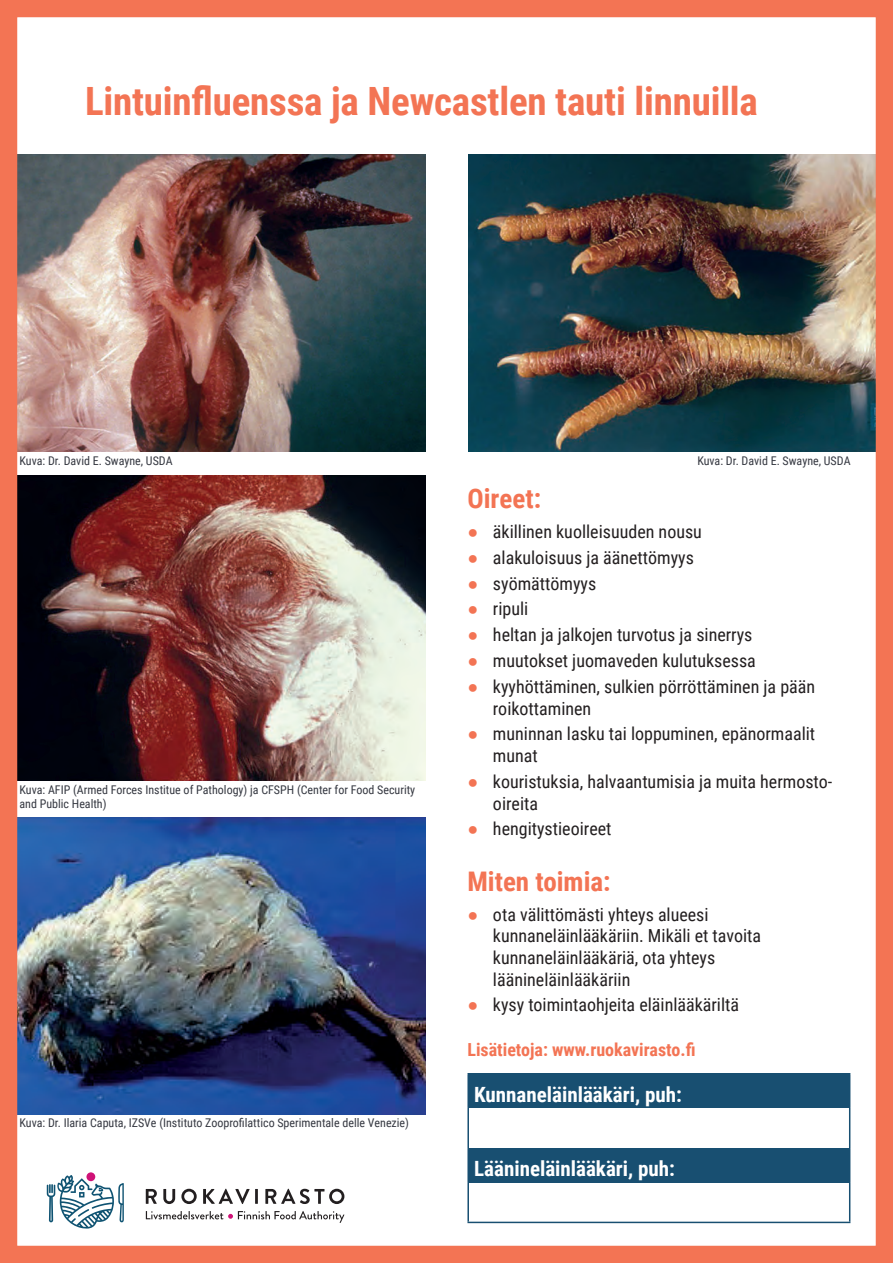
<style>
.page{position:relative;width:893px;height:1263px;background:#fff}
.page>*{position:absolute;margin:0;border:0;box-sizing:border-box;transform-origin:0 0}
.Pääotsikko{font:700 39px "Roboto Condensed";letter-spacing:-.005em;color:#f37454}
.v_o{font:700 27px "Roboto Condensed";color:#f37454}
.Alaotsikko{font:700 21px "Roboto Condensed";color:#fff}
.t1{font:18px/21.6px "Roboto Condensed";color:#231f20}
.pikku_v_o{font:700 18px "Roboto Condensed";color:#f37454}
.Kuvatiedot{font:12px/14.4px "Roboto Condensed";color:#353841}
.s1{font-family:"Arial";color:#f37454}
</style>
<div class="page">
<img style="left:0;top:0;width:893px;height:1263px">
<p class="Pääotsikko" style="left:85px;top:74px;width:674px">Lintuinfluenssa ja Newcastlen tauti linnuilla</p>
<p class="Kuvatiedot" style="left:19px;top:453px;width:155px">Kuva: Dr. David E. Swayne, USDA</p>
<p class="Kuvatiedot" style="left:697px;top:453px;width:155px">Kuva: Dr. David E. Swayne, USDA</p>
<p class="Kuvatiedot" style="left:19px;top:782px;width:397px">Kuva: AFIP (Armed Forces Institue of Pathology) ja CFSPH (Center for Food Security and Public Health)</p>
<p class="Kuvatiedot" style="left:19px;top:1114px;width:391px">Kuva: Dr. Ilaria Caputa, IZSVe (Instituto Zooprofilattico Sperimentale delle Venezie)</p>
<p class="v_o" style="left:467px;top:479px;width:75px">Oireet:</p>
<p class="t1" style="left:467px;top:520px;width:236px"><span class="s1">●</span> äkillinen kuolleisuuden nousu</p>
<p class="t1" style="left:467px;top:546px;width:228px"><span class="s1">●</span> alakuloisuus ja äänettömyys</p>
<p class="t1" style="left:467px;top:572px;width:130px"><span class="s1">●</span> syömättömyys</p>
<p class="t1" style="left:467px;top:597px;width:62px"><span class="s1">●</span> ripuli</p>
<p class="t1" style="left:467px;top:623px;width:286px"><span class="s1">●</span> heltan ja jalkojen turvotus ja sinerrys</p>
<p class="t1" style="left:467px;top:649px;width:290px"><span class="s1">●</span> muutokset juomaveden kulutuksessa</p>
<p class="t1" style="left:493px;top:675px;width:324px;text-indent:-26px"><span class="s1">●</span> kyyhöttäminen, sulkien pörröttäminen ja pään roikottaminen</p>
<p class="t1" style="left:493px;top:723px;width:324px;text-indent:-26px"><span class="s1">●</span> muninnan lasku tai loppuminen, epänormaalit munat</p>
<p class="t1" style="left:493px;top:770px;width:341px;text-indent:-26px"><span class="s1">●</span> kouristuksia, halvaantumisia ja muita hermosto&shy;oireita</p>
<p class="t1" style="left:467px;top:817px;width:145px"><span class="s1">●</span> hengitystieoireet</p>
<p class="v_o" style="left:467px;top:862px;width:145px">Miten toimia:</p>
<p class="t1" style="left:493px;top:903px;width:270px;text-indent:-26px"><span class="s1">●</span> ota välittömästi yhteys alueesi kunnaneläinlääkäriin. Mikäli et tavoita kunnaneläinlääkäriä, ota yhteys läänineläinlääkäriin</p>
<p class="t1" style="left:467px;top:993px;width:273px"><span class="s1">●</span> kysy toimintaohjeita eläinlääkäriltä</p>
<p class="pikku_v_o" style="left:467px;top:1037px;width:229px">Lisätietoja: www.ruokavirasto.fi</p>
<p class="Alaotsikko" style="left:474px;top:1080px;width:209px">Kunnaneläinlääkäri, puh:</p>
<p class="Alaotsikko" style="left:474px;top:1154px;width:202px">Läänineläinlääkäri, puh:</p>
</div>
